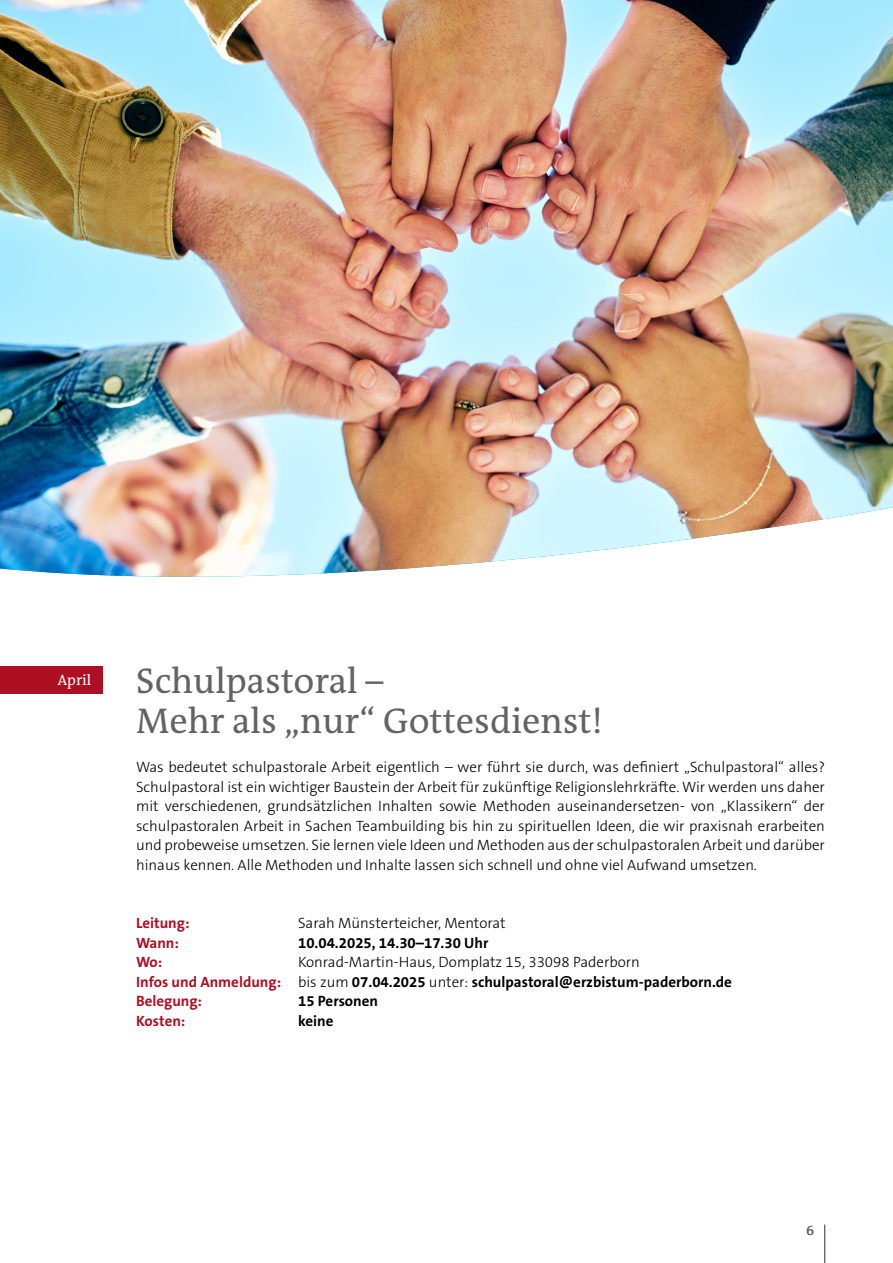
<style>
.page{position:relative;width:893px;height:1263px;background:#fff}
.page>*{position:absolute;margin:0;border:0;box-sizing:border-box;transform-origin:0 0}
.t1{font:36px/40.5px "The Antiqua B W5 Plain";color:#646363}
.t2{font:300 15px/19.5px "The Sans B W3";color:#000;text-align:justify}
.t3{font:700 15px/19.5px "The Sans B W7";color:#000}
.t4{font:700 15px "The Sans B W7";color:#ae0f22}
.t5{font:15px "The Antiqua B W5 Plain";color:#fff}
.t6{font:13.5px "The Antiqua B W5 Plain";color:#646363}
.s1{color:#ae0f22}
.s2{font-family:"The Sans B W3";font-weight:300}
</style>
<div class="page">
<hr style="left:824px;top:1225px;width:1px;height:38px;background:#646363">
<img style="left:0;top:0;width:893px;height:577px">
<div style="left:0;top:666px;width:102px;height:27px;background:#ae0f22"></div>
<p class="t5" style="left:57px;top:670px;width:35px">April</p>
<h1 class="t1" style="left:136px;top:661px;width:468px">Schulpastoral –<br>Mehr als „nur“ Gottesdienst!</h1>
<p class="t2" style="left:136px;top:757px;width:690px">Was bedeutet schulpastorale Arbeit eigentlich – wer führt sie durch, was definiert „Schulpastoral“ alles?<br>Schulpastoral ist ein wichtiger Baustein der Arbeit für zukünftige Religionslehrkräfte. Wir werden uns daher mit verschiedenen, grundsätzlichen Inhalten sowie Methoden auseinandersetzen- von „Klassikern“ der schulpastoralen Arbeit in Sachen Teambuilding bis hin zu spirituellen Ideen, die wir praxisnah erarbeiten und probeweise umsetzen. Sie lernen viele Ideen und Methoden aus der schulpastoralen Arbeit und darüber hinaus kennen. Alle Methoden und Inhalte lassen sich schnell und ohne viel Aufwand umsetzen.</p>
<p class="t4" style="left:136px;top:913px;width:55px">Leitung:</p>
<p class="t2" style="left:298px;top:913px;width:209px">Sarah Münsterteicher, Mentorat</p>
<p class="t4" style="left:136px;top:933px;width:44px">Wann:</p>
<p class="t3" style="left:298px;top:933px;width:192px">10.04.2025, 14.30–17.30 Uhr</p>
<p class="t4" style="left:136px;top:952px;width:28px">Wo:</p>
<p class="t2" style="left:298px;top:952px;width:343px">Konrad-Martin-Haus, Domplatz 15, 33098 Paderborn</p>
<p class="t3" style="left:136px;top:972px;width:597px"><span class="s1">Infos und Anmeldung:</span> <span class="s2">bis zum</span> 07.04.2025 <span class="s2">unter:</span> schulpastoral@erzbistum-paderborn.de<br><span class="s1">Belegung:</span></p>
<p class="t3" style="left:298px;top:991px;width:81px">15 Personen</p>
<p class="t4" style="left:136px;top:1011px;width:51px">Kosten:</p>
<p class="t3" style="left:298px;top:1011px;width:37px">keine</p>
<p class="t6" style="left:806px;top:1221px;width:9px">6</p>
</div>
